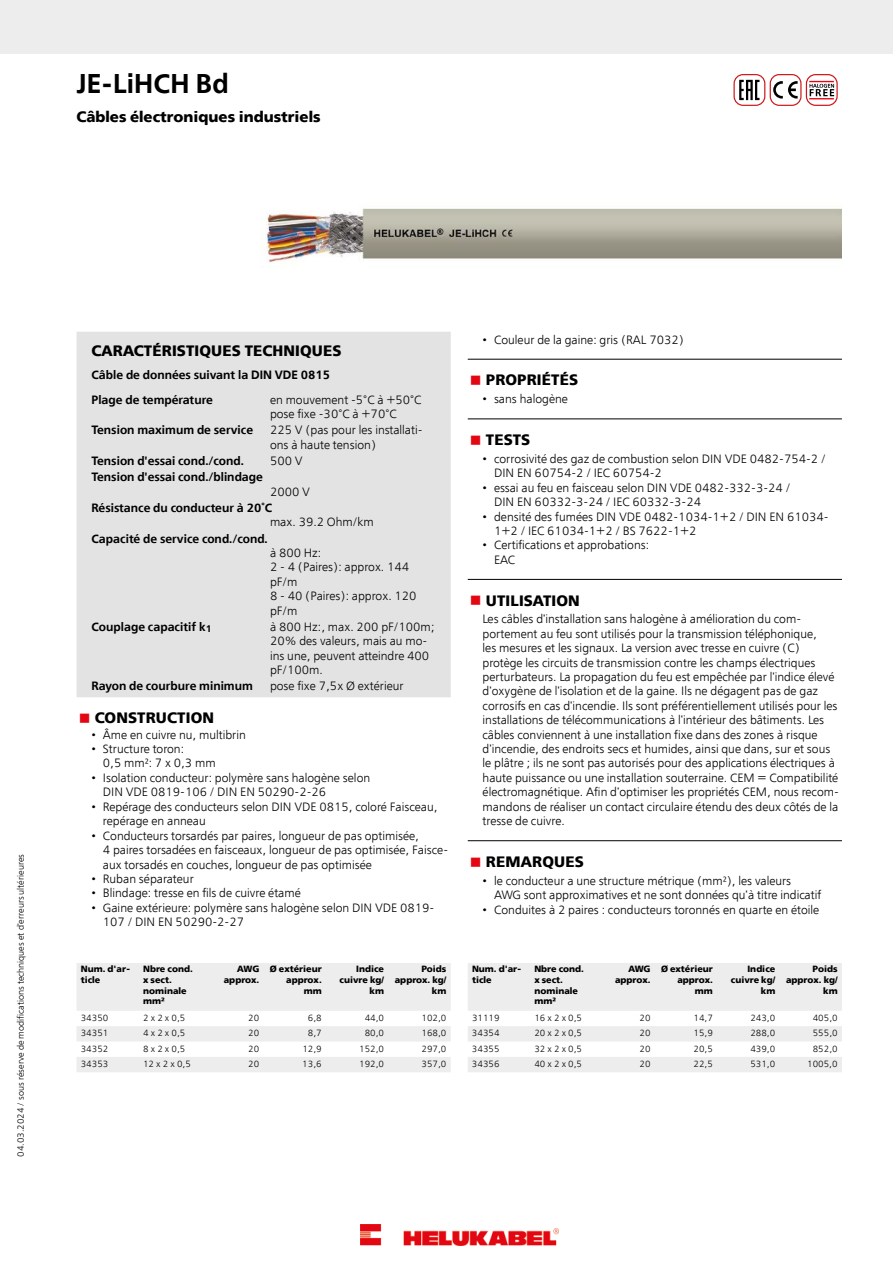
<style>
.page{position:relative;width:893px;height:1263px;background:#fff}
.page>*{position:absolute;margin:0;border:0;box-sizing:border-box;transform-origin:0 0}
.t1{font:600 27px "Free Set";color:#000}
.t2{font:700 15px "Free Set";letter-spacing:.01em;color:#000}
.t3{font:300 12px/14.4px "Free Set";color:#000}
.t4{font:600 12px/24.8px "Free Set";color:#000}
.t5{font:300 9px "Free Set";color:#000}
.t6{font:700 9px/10.8px "Free Set";color:#000;text-align:right}
.s1{color:#e30613}
</style>
<div class="page">
<div style="left:77px;top:332px;width:374px;height:365px;background:#e3e3e3"></div>
<hr style="left:468px;top:359px;width:374px;height:1px;background:#000">
<hr style="left:468px;top:419px;width:374px;height:1px;background:#000">
<hr style="left:468px;top:579px;width:374px;height:1px;background:#000">
<hr style="left:468px;top:840px;width:374px;height:1px;background:#000">
<svg style="left:77px;top:963px;width:374px;height:109px"></svg>
<svg style="left:468px;top:963px;width:374px;height:109px"></svg>
<div style="left:0;top:0;width:893px;height:53px;background:#ededed"></div>
<div style="left:733px;top:74px;width:32px;height:32px;border:1px solid #cd171a;border-radius:9px"></div>
<svg style="left:739px;top:80px;width:20px;height:20px"></svg>
<div style="left:770px;top:74px;width:31px;height:32px;border:1px solid #cd171a;border-radius:9px"></div>
<svg style="left:773px;top:81px;width:25px;height:18px"></svg>
<div style="left:806px;top:74px;width:32px;height:32px;border:1px solid #cd171a;border-radius:9px"></div>
<svg style="left:809px;top:81px;width:25px;height:18px"></svg>
<img style="left:261px;top:208px;width:581px;height:54px">
<img style="left:360px;top:1225px;width:198px;height:21px">
<h1 class="t1" style="left:77px;top:66px;width:154px">JE-LiHCH Bd</h1>
<p class="t2" style="left:77px;top:107px;width:246px">Câbles électroniques industriels</p>
<p class="t5" style="left:15px;top:1157px;width:304px;rotate:-90deg">04.03.2024 / sous réserve de modifications techniques et d'erreurs ultérieures</p>
<p class="t2" style="left:91px;top:341px;width:252px">CARACTÉRISTIQUES TECHNIQUES</p>
<p class="t4" style="left:91px;top:362px;width:240px">Câble de données suivant la DIN VDE 0815<br>Plage de température</p>
<p class="t3" style="left:270px;top:392px;width:153px">en mouvement -5°C à +50°C pose fixe -30°C à +70°C</p>
<p class="t4" style="left:91px;top:418px;width:163px">Tension maximum de service</p>
<p class="t3" style="left:270px;top:423px;width:154px">225 V (pas pour les installati&shy;ons à haute tension)</p>
<p class="t4" style="left:91px;top:448px;width:154px">Tension d'essai cond./cond.</p>
<p class="t3" style="left:270px;top:453px;width:34px">500 V</p>
<p class="t4" style="left:91px;top:464px;width:173px">Tension d'essai cond./blindage</p>
<p class="t3" style="left:270px;top:484px;width:42px">2000 V</p>
<p class="t4" style="left:91px;top:495px;width:182px">Résistance du conducteur à 20°C</p>
<p class="t3" style="left:270px;top:515px;width:105px">max. 39.2 Ohm/km</p>
<p class="t4" style="left:91px;top:526px;width:178px">Capacité de service cond./cond.</p>
<p class="t3" style="left:270px;top:545px;width:148px">à 800 Hz:<br>2 - 4 (Paires): approx. 144 pF/m<br>8 - 40 (Paires): approx. 120 pF/m</p>
<p class="t4" style="left:91px;top:614px;width:122px">Couplage capacitif k<sub>1</sub></p>
<p class="t3" style="left:270px;top:619px;width:166px">à 800 Hz:, max. 200 pF/100m;<br>20% des valeurs, mais au mo&shy;ins une, peuvent atteindre 400 pF/100m.</p>
<p class="t4" style="left:91px;top:673px;width:163px">Rayon de courbure minimum</p>
<p class="t3" style="left:270px;top:679px;width:135px">pose fixe 7,5x Ø extérieur</p>
<p class="t2" style="left:79px;top:708px;width:137px"><span class="s1">■</span> CONSTRUCTION</p>
<p class="t3" style="left:91px;top:727px;width:156px">• Âme en cuivre nu, multibrin</p>
<p class="t3" style="left:103px;top:741px;width:114px;text-indent:-11px">• Structure toron:<br>0,5 mm²: 7 x 0,3 mm</p>
<p class="t3" style="left:103px;top:770px;width:269px;text-indent:-11px">• Isolation conducteur: polymère sans halogène selon<br>DIN VDE 0819-106 / DIN EN 50290-2-26</p>
<p class="t3" style="left:103px;top:799px;width:336px;text-indent:-11px">• Repérage des conducteurs selon DIN VDE 0815, coloré Faisceau, repérage en anneau</p>
<p class="t3" style="left:103px;top:828px;width:347px;text-indent:-11px">• Conducteurs torsardés par paires, longueur de pas optimisée,<br>4 paires torsadées en faisceaux, longueur de pas optimisée, Faisce&shy;aux torsadés en couches, longueur de pas optimisée</p>
<p class="t3" style="left:91px;top:871px;width:104px">• Ruban séparateur</p>
<p class="t3" style="left:91px;top:886px;width:211px">• Blindage: tresse en fils de cuivre étamé</p>
<p class="t3" style="left:103px;top:900px;width:333px;text-indent:-11px">• Gaine extérieure: polymère sans halogène selon DIN VDE 0819-<br>107 / DIN EN 50290-2-27</p>
<p class="t6" style="left:81px;top:963px;width:51px;text-align:left">Num. d'ar&shy;ticle</p>
<p class="t6" style="left:143px;top:963px;width:51px;text-align:left">Nbre cond. x sect. nominale mm²</p>
<p class="t6" style="left:224px;top:963px;width:37px">AWG approx.</p>
<p class="t6" style="left:270px;top:963px;width:53px">Ø extérieur approx. mm</p>
<p class="t6" style="left:340px;top:963px;width:46px">Indice cuivre kg/ km</p>
<p class="t6" style="left:395px;top:963px;width:53px">Poids approx. kg/ km</p>
<p class="t5" style="left:81px;top:1012px;width:29px">34350</p>
<p class="t5" style="left:143px;top:1012px;width:44px">2x2x0,5</p>
<p class="t5" style="left:248px;top:1012px;width:13px">20</p>
<p class="t5" style="left:308px;top:1012px;width:15px">6,8</p>
<p class="t5" style="left:365px;top:1012px;width:21px">44,0</p>
<p class="t5" style="left:422px;top:1012px;width:26px">102,0</p>
<p class="t5" style="left:81px;top:1027px;width:29px">34351</p>
<p class="t5" style="left:143px;top:1027px;width:44px">4x2x0,5</p>
<p class="t5" style="left:248px;top:1027px;width:13px">20</p>
<p class="t5" style="left:308px;top:1027px;width:15px">8,7</p>
<p class="t5" style="left:365px;top:1027px;width:21px">80,0</p>
<p class="t5" style="left:422px;top:1027px;width:26px">168,0</p>
<p class="t5" style="left:81px;top:1043px;width:29px">34352</p>
<p class="t5" style="left:143px;top:1043px;width:44px">8x2x0,5</p>
<p class="t5" style="left:248px;top:1043px;width:13px">20</p>
<p class="t5" style="left:302px;top:1043px;width:21px">12,9</p>
<p class="t5" style="left:359px;top:1043px;width:26px">152,0</p>
<p class="t5" style="left:422px;top:1043px;width:26px">297,0</p>
<p class="t5" style="left:81px;top:1058px;width:29px">34353</p>
<p class="t5" style="left:143px;top:1058px;width:49px">12x2x0,5</p>
<p class="t5" style="left:248px;top:1058px;width:13px">20</p>
<p class="t5" style="left:302px;top:1058px;width:21px">13,6</p>
<p class="t5" style="left:359px;top:1058px;width:26px">192,0</p>
<p class="t5" style="left:421px;top:1058px;width:26px">357,0</p>
<p class="t3" style="left:483px;top:332px;width:203px">• Couleur de la gaine: gris (RAL 7032)</p>
<p class="t2" style="left:470px;top:370px;width:110px"><span class="s1">■</span> PROPRIÉTÉS</p>
<p class="t3" style="left:483px;top:392px;width:87px">• sans halogène</p>
<p class="t2" style="left:470px;top:430px;width:62px"><span class="s1">■</span> TESTS</p>
<p class="t3" style="left:494px;top:451px;width:333px;text-indent:-11px">• corrosivité des gaz de combustion selon DIN VDE 0482-754-2 /<br>DIN EN 60754-2 / IEC 60754-2</p>
<p class="t3" style="left:494px;top:480px;width:298px;text-indent:-11px">• essai au feu en faisceau selon DIN VDE 0482-332-3-24 /<br>DIN EN 60332-3-24 / IEC 60332-3-24</p>
<p class="t3" style="left:494px;top:509px;width:336px;text-indent:-11px">• densité des fumées DIN VDE 0482-1034-1+2 / DIN EN 61034-<br>1+2 / IEC 61034-1+2 / BS 7622-1+2</p>
<p class="t3" style="left:494px;top:538px;width:157px;text-indent:-11px">• Certifications et approbations:<br>EAC</p>
<p class="t2" style="left:470px;top:591px;width:111px"><span class="s1">■</span> UTILISATION</p>
<p class="t3" style="left:483px;top:612px;width:358px">Les câbles d'installation sans halogène à amélioration du com&shy;portement au feu sont utilisés pour la transmission téléphonique,<br>les mesures et les signaux. La version avec tresse en cuivre (C) protège les circuits de transmission contre les champs électriques perturbateurs. La propagation du feu est empêchée par l'indice élevé d'oxygène de l'isolation et de la gaine. Ils ne dégagent pas de gaz corrosifs en cas d'incendie. Ils sont préférentiellement utilisés pour les installations de télécommunications à l'intérieur des bâtiments. Les câbles conviennent à une installation fixe dans des zones à risque d'incendie, des endroits secs et humides, ainsi que dans, sur et sous le plâtre ; ils ne sont pas autorisés pour des applications électriques à haute puissance ou une installation souterraine. CEM = Compatibilité électromagnétique. Afin d'optimiser les propriétés CEM, nous recom&shy;mandons de réaliser un contact circulaire étendu des deux côtés de la tresse de cuivre.</p>
<p class="t2" style="left:470px;top:852px;width:115px"><span class="s1">■</span> REMARQUES</p>
<p class="t3" style="left:494px;top:873px;width:329px;text-indent:-11px">• le conducteur a une structure métrique (mm²), les valeurs<br>AWG sont approximatives et ne sont données qu'à titre indicatif</p>
<p class="t3" style="left:483px;top:902px;width:338px">• Conduites à 2 paires : conducteurs toronnés en quarte en étoile</p>
<p class="t6" style="left:472px;top:963px;width:51px;text-align:left">Num. d'ar&shy;ticle</p>
<p class="t6" style="left:534px;top:963px;width:51px;text-align:left">Nbre cond. x sect. nominale mm²</p>
<p class="t6" style="left:615px;top:963px;width:37px">AWG approx.</p>
<p class="t6" style="left:661px;top:963px;width:53px">Ø extérieur approx. mm</p>
<p class="t6" style="left:731px;top:963px;width:46px">Indice cuivre kg/ km</p>
<p class="t6" style="left:786px;top:963px;width:53px">Poids approx. kg/ km</p>
<p class="t5" style="left:472px;top:1012px;width:29px">31119</p>
<p class="t5" style="left:534px;top:1012px;width:49px">16x2x0,5</p>
<p class="t5" style="left:639px;top:1012px;width:13px">20</p>
<p class="t5" style="left:694px;top:1012px;width:21px">14,7</p>
<p class="t5" style="left:750px;top:1012px;width:26px">243,0</p>
<p class="t5" style="left:813px;top:1012px;width:26px">405,0</p>
<p class="t5" style="left:472px;top:1027px;width:29px">34354</p>
<p class="t5" style="left:534px;top:1027px;width:49px">20x2x0,5</p>
<p class="t5" style="left:639px;top:1027px;width:13px">20</p>
<p class="t5" style="left:693px;top:1027px;width:21px">15,9</p>
<p class="t5" style="left:750px;top:1027px;width:26px">288,0</p>
<p class="t5" style="left:813px;top:1027px;width:26px">555,0</p>
<p class="t5" style="left:472px;top:1043px;width:29px">34355</p>
<p class="t5" style="left:534px;top:1043px;width:49px">32x2x0,5</p>
<p class="t5" style="left:639px;top:1043px;width:13px">20</p>
<p class="t5" style="left:693px;top:1043px;width:21px">20,5</p>
<p class="t5" style="left:750px;top:1043px;width:26px">439,0</p>
<p class="t5" style="left:813px;top:1043px;width:26px">852,0</p>
<p class="t5" style="left:472px;top:1058px;width:29px">34356</p>
<p class="t5" style="left:534px;top:1058px;width:49px">40x2x0,5</p>
<p class="t5" style="left:639px;top:1058px;width:13px">20</p>
<p class="t5" style="left:693px;top:1058px;width:21px">22,5</p>
<p class="t5" style="left:750px;top:1058px;width:26px">531,0</p>
<p class="t5" style="left:807px;top:1058px;width:32px">1005,0</p>
</div>
